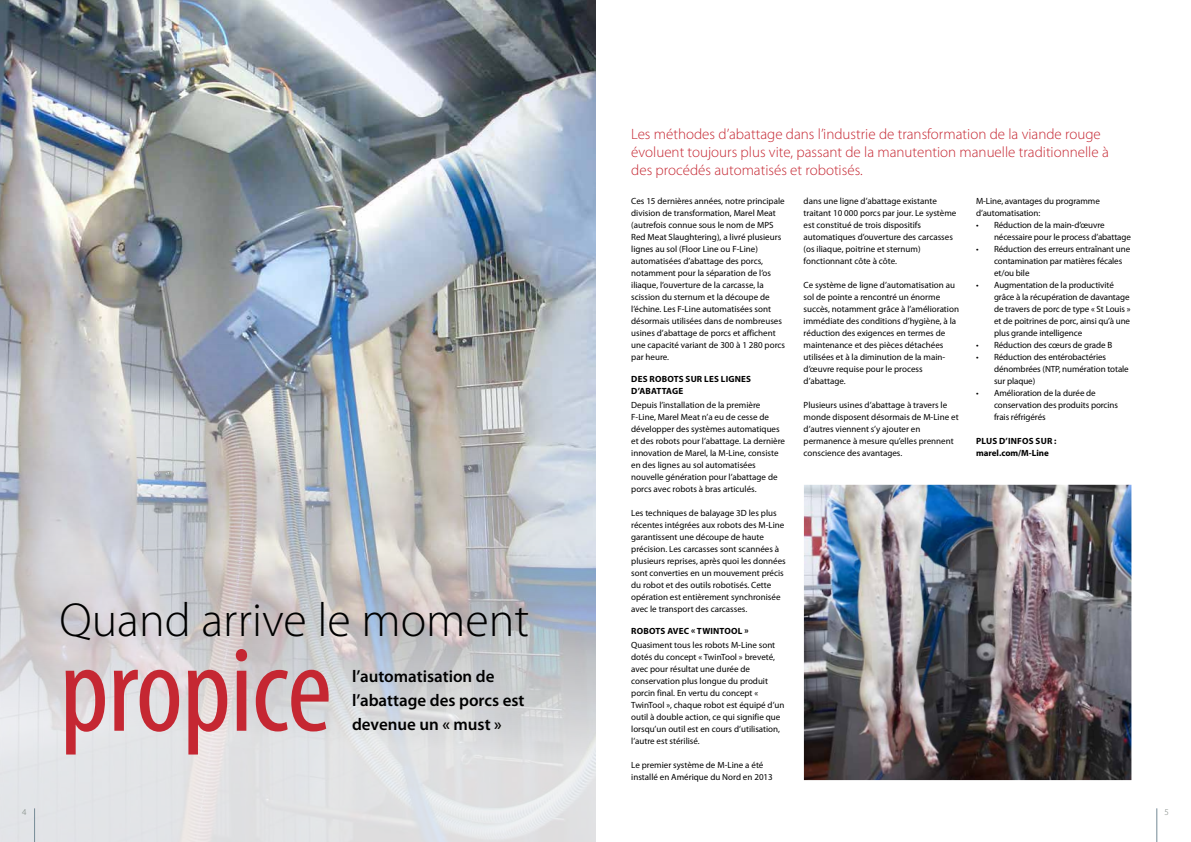
<style>
.page{position:relative;width:1191px;height:842px;background:#fff}
.page>*{position:absolute;margin:0;border:0;box-sizing:border-box;transform-origin:0 0}
.t1{font:condensed 124px "Myriad Pro";letter-spacing:-.01em;color:#c52732}
.t2{font:300 48px "Myriad Pro";color:#000}
.t3{font:600 17px/24px "Myriad Pro";color:#000}
.t4{font:300 15px/18px "Myriad Pro";color:#c52732}
.t5{font:9px/12px "Myriad Pro";color:#000}
.t6{font:700 9px/12px "Myriad Pro";letter-spacing:.02em;color:#000}
.t7{font:700 9px/12px "Myriad Pro";color:#000}
.t8{font:300 9px "Myriad Pro";color:#747e78}
</style>
<div class="page">
<img style="left:0;top:0;width:595px;height:60px">
<img style="left:0;top:60px;width:595px;height:782px">
<hr style="left:34px;top:808px;width:1px;height:34px;background:#748a96">
<hr style="left:1156px;top:808px;width:1px;height:34px;background:#748a96">
<img style="left:804px;top:485px;width:327px;height:295px">
<h2 class="t2" style="left:60px;top:591px;width:471px">Quand arrive le moment</h2>
<h1 class="t1" style="left:60px;top:615px;width:274px">propice</h1>
<h3 class="t3" style="left:352px;top:664px;width:174px">l’automatisation de l’abattage des porcs est devenue un « must »</h3>
<h3 class="t4" style="left:631px;top:125px;width:479px">Les méthodes d’abattage dans l’industrie de transformation de la viande rouge évoluent toujours plus vite, passant de la manutention manuelle traditionnelle à des procédés automatisés et robotisés.</h3>
<p class="t5" style="left:631px;top:195px;width:155px">Ces 15 dernières années, notre principale division de transformation, Marel Meat (autrefois connue sous le nom de MPS Red Meat Slaughtering), a livré plusieurs lignes au sol (Floor Line ou F-Line) automatisées d’abattage des porcs, notamment pour la séparation de l’os iliaque, l’ouverture de la carcasse, la scission du sternum et la découpe de l’échine. Les F-Line automatisées sont désormais utilisées dans de nombreuses usines d’abattage de porcs et affichent une capacité variant de 300 à 1 280 porcs par heure.</p>
<p class="t6" style="left:631px;top:373px;width:121px">DES ROBOTS SUR LES LIGNES<br>D’ABATTAGE</p>
<p class="t5" style="left:631px;top:399px;width:155px">Depuis l’installation de la première F-Line, Marel Meat n’a eu de cesse de développer des systèmes automatiques et des robots pour l’abattage. La dernière innovation de Marel, la M-Line, consiste en des lignes au sol automatisées nouvelle génération pour l’abattage de porcs avec robots à bras articulés.</p>
<p class="t5" style="left:631px;top:507px;width:156px">Les techniques de balayage 3D les plus récentes intégrées aux robots des M-Line garantissent une découpe de haute précision. Les carcasses sont scannées à plusieurs reprises, après quoi les données sont converties en un mouvement précis du robot et des outils robotisés. Cette opération est entièrement synchronisée avec le transport des carcasses.</p>
<p class="t6" style="left:631px;top:625px;width:119px">ROBOTS AVEC « TWINTOOL »</p>
<p class="t5" style="left:631px;top:639px;width:155px">Quasiment tous les robots M-Line sont dotés du concept « TwinTool » breveté, avec pour résultat une durée de conservation plus longue du produit porcin final. En vertu du concept « TwinTool », chaque robot est équipé d’un outil à double action, ce qui signifie que lorsqu’un outil est en cours d’utilisation, l’autre est stérilisé.</p>
<p class="t5" style="left:631px;top:759px;width:143px">Le premier système de M-Line a été installé en Amérique du Nord en 2013</p>
<p class="t5" style="left:976px;top:195px;width:125px">M-Line, avantages du programme d’automatisation:</p>
<p class="t5" style="left:994px;top:219px;width:138px;text-indent:-18px">• Réduction de la main-d’œuvre nécessaire pour le process d’abattage</p>
<p class="t5" style="left:994px;top:243px;width:138px;text-indent:-18px">• Réduction des erreurs entraînant une contamination par matières fécales et/ou bile</p>
<p class="t5" style="left:994px;top:279px;width:138px;text-indent:-18px">• Augmentation de la productivité grâce à la récupération de davantage de travers de porc de type « St Louis » et de poitrines de porc, ainsi qu’à une plus grande intelligence</p>
<p class="t5" style="left:976px;top:339px;width:138px">• Réduction des cœurs de grade B</p>
<p class="t5" style="left:994px;top:351px;width:136px;text-indent:-18px">• Réduction des entérobactéries dénombrées (NTP, numération totale sur plaque)</p>
<p class="t5" style="left:994px;top:387px;width:125px;text-indent:-18px">• Amélioration de la durée de conservation des produits porcins frais réfrigérés</p>
<p class="t7" style="left:976px;top:434px;width:82px">PLUS D’INFOS SUR : marel.com/M-Line</p>
<p class="t5" style="left:803px;top:195px;width:154px">dans une ligne d’abattage existante traitant 10 000 porcs par jour. Le système est constitué de trois dispositifs automatiques d’ouverture des carcasses (os iliaque, poitrine et sternum) fonctionnant côte à côte.</p>
<p class="t5" style="left:803px;top:279px;width:157px">Ce système de ligne d’automatisation au sol de pointe a rencontré un énorme succès, notamment grâce à l’amélioration immédiate des conditions d’hygiène, à la réduction des exigences en termes de maintenance et des pièces détachées utilisées et à la diminution de la main&shy;d’œuvre requise pour le process d’abattage.</p>
<p class="t5" style="left:803px;top:399px;width:156px">Plusieurs usines d’abattage à travers le monde disposent désormais de M-Line et d’autres viennent s’y ajouter en permanence à mesure qu’elles prennent conscience des avantages.</p>
<p class="t8" style="left:22px;top:806px;width:6px">4</p>
<p class="t8" style="left:1164px;top:806px;width:6px">5</p>
</div>
